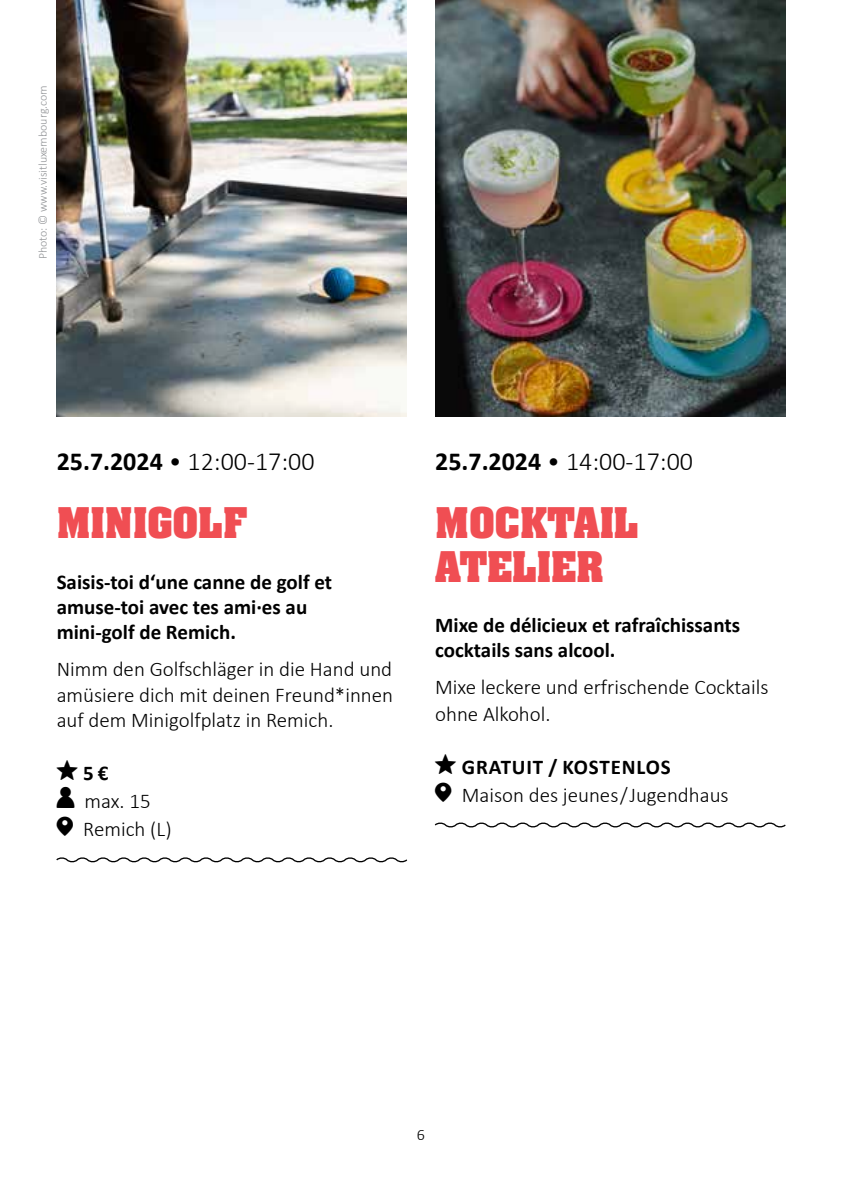
<style>
.page{position:relative;width:842px;height:1191px;background:#fff}
.page>*{position:absolute;margin:0;border:0;box-sizing:border-box;transform-origin:0 0}
.t1{font:700 36px/43.2px "Aachen Std";color:#f04e53}
.t2{font:300 26px "Calibri";color:#000}
.t3{font:300 21px/28px "Calibri";color:#000}
.t4{font:700 21px/25.2px "Calibri";color:#000}
.t5{font:300 16px "Calibri";color:#000}
.t6{font:300 12px "Calibri";color:#939598}
.s1{font-weight:700}
.s2{font-family:"Icons South St";font-weight:400;font-size:18px}
</style>
<div class="page">
<img style="left:57px;top:0;width:350px;height:416px">
<img style="left:435px;top:0;width:350px;height:416px">
<svg style="left:56px;top:857px;width:352px;height:6px"></svg>
<svg style="left:434px;top:822px;width:352px;height:6px"></svg>
<p class="t6" style="left:35px;top:259px;width:176px;rotate:-90deg">Photo: © www.visitluxembourg.com</p>
<p class="t2" style="left:57px;top:445px;width:259px"><span class="s1">25.7.2024</span> • 12:00-17:00</p>
<h1 class="t1" style="left:57px;top:502px;width:192px">MINIGOLF</h1>
<p class="t4" style="left:57px;top:569px;width:277px">Saisis-toi d‘une canne de golf et amuse-toi avec tes ami·es au mini-golf de Remich.</p>
<p class="t3" style="left:57px;top:656px;width:338px;line-height:25.2px;text-align:justify">Nimm den Golfschläger in die Hand und amüsiere dich mit deinen Freund*innen auf dem Minigolfplatz in Remich.</p>
<p class="t3" style="left:57px;top:759px;width:116px"><span class="s2">W</span> <span class="s1">5 €<br></span><span class="s2">C</span> max. 15 <span class="s2">j</span> Remich (L)</p>
<p class="t2" style="left:435px;top:445px;width:259px"><span class="s1">25.7.2024</span> • 14:00-17:00</p>
<h1 class="t1" style="left:435px;top:502px;width:205px">MOCKTAIL<br>ATELIER</h1>
<p class="t4" style="left:435px;top:612px;width:306px">Mixe de délicieux et rafraîchissants cocktails sans alcool.</p>
<p class="t3" style="left:435px;top:674px;width:335px;line-height:26.4px">Mixe leckere und erfrischende Cocktails ohne Alkohol.</p>
<p class="t3" style="left:435px;top:753px;width:295px"><span class="s2">W</span> <span class="s1">GRATUIT / KOSTENLOS<br></span><span class="s2">j</span> Maison des jeunes / Jugendhaus</p>
<p class="t5" style="left:417px;top:1125px;width:10px">6</p>
</div>
